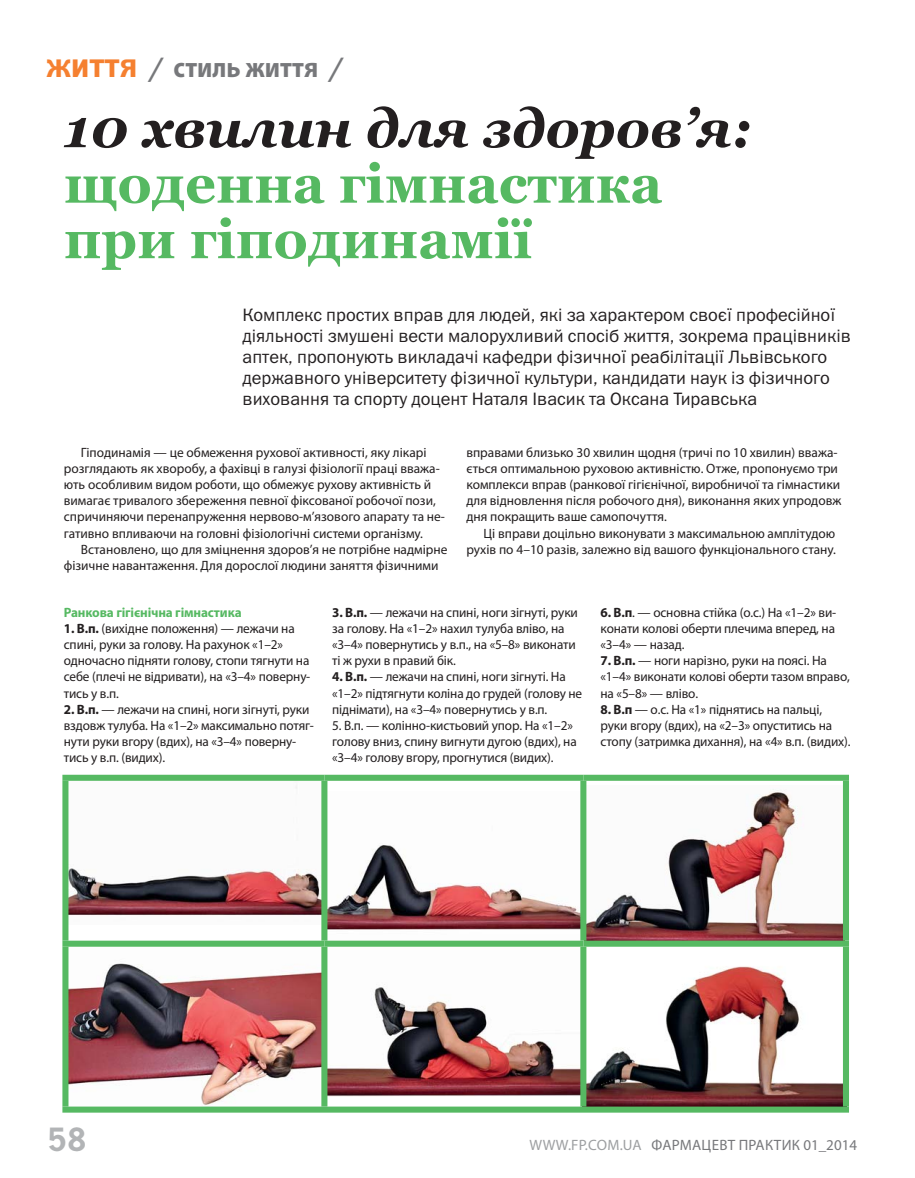
<style>
.page{position:relative;width:915px;height:1178px;background:#fff}
.page>*{position:absolute;margin:0;border:0;box-sizing:border-box;transform-origin:0 0}
.t1{font:700 54px/55.5px "Georgia";color:#56b962}
.t2{font:italic 700 54px "Georgia";color:#231f20}
.t3{font:700 34.5px "News Paper C";color:#b2b4b6}
.t4{font:700 28.5px "Myriad Pro";color:#77787b;scale:.9 1}
.t5{font:18px/21px "Franklin Gothic Book ITC";color:#231f20}
.t6{font:15px "Myriad Pro";letter-spacing:.02em;color:#77787b}
.t7{font:13.5px/16.2px "Myriad Pro";letter-spacing:-.005em;color:#231f20}
.t8{font:700 13.5px "Myriad Pro";letter-spacing:-.01em;color:#56b962}
.s1{font-family:"News Paper C";font-size:36px;color:#f58030}
.s2{font-family:"News Paper C"}
.s3{font-weight:700}
.s4{color:#9d9fa1}
</style>
<div class="page">
<img style="left:586px;top:947px;width:256px;height:159px">
<img style="left:327px;top:939px;width:253px;height:157px">
<img style="left:68px;top:781px;width:253px;height:143px">
<img style="left:327px;top:791px;width:253px;height:148px">
<img style="left:68px;top:947px;width:253px;height:159px">
<img style="left:586px;top:785px;width:256px;height:156px">
<div style="left:62px;top:775px;width:262px;height:6px;background:#56b962"></div>
<div style="left:62px;top:781px;width:6px;height:160px;background:#56b962"></div>
<div style="left:324px;top:775px;width:259px;height:6px;background:#56b962"></div>
<div style="left:321px;top:781px;width:6px;height:160px;background:#56b962"></div>
<div style="left:583px;top:775px;width:265px;height:6px;background:#56b962"></div>
<div style="left:580px;top:781px;width:6px;height:160px;background:#56b962"></div>
<div style="left:842px;top:781px;width:6px;height:160px;background:#56b962"></div>
<div style="left:62px;top:941px;width:262px;height:6px;background:#56b962"></div>
<div style="left:62px;top:947px;width:6px;height:159px;background:#56b962"></div>
<div style="left:324px;top:941px;width:259px;height:6px;background:#56b962"></div>
<div style="left:321px;top:947px;width:6px;height:159px;background:#56b962"></div>
<div style="left:583px;top:941px;width:265px;height:6px;background:#56b962"></div>
<div style="left:580px;top:947px;width:6px;height:159px;background:#56b962"></div>
<div style="left:842px;top:947px;width:6px;height:159px;background:#56b962"></div>
<div style="left:62px;top:1106px;width:786px;height:6px;background:#56b962"></div>
<h3 class="t4" style="left:47px;top:56px;width:328px"><span class="s1">життя</span> <span class="s2">/</span> стиль життя <span class="s2">/</span></h3>
<h1 class="t2" style="left:64px;top:98px;width:688px">10 хвилин для здоров’я:</h1>
<h1 class="t1" style="left:64px;top:156px;width:600px">щоденна гімнастика при гіподинамії</h1>
<p class="t5" style="left:242px;top:307px;width:609px">Комплекс простих вправ для людей, які за характером своєї професійної діяльності змушені вести малорухливий спосіб життя, зокрема працівників аптек, пропонують викладачі кафедри фізичної реабілітації Львівського державного університету фізичної культури, кандидати наук із фізичного виховання та спорту доцент Наталя Івасик та Оксана Тиравська</p>
<p class="t7" style="left:64px;top:445px;width:382px;text-indent:17px">Гіподинамія — це обмеження рухової активності, яку лікарі розглядають як хворобу, а фахівці в галузі фізіології праці вважа&shy;ють особливим видом роботи, що обмежує рухову активність й вимагає тривалого збереження певної фіксованої робочої пози, спричиняючи перенапруження нервово-м’язового апарату та не&shy;гативно впливаючи на головні фізіологічні системи організму.</p>
<p class="t7" style="left:64px;top:543px;width:385px;text-indent:17px">Встановлено, що для зміцнення здоров’я не потрібне надмірне фізичне навантаження. Для дорослої людини заняття фізичними</p>
<p class="t7" style="left:466px;top:445px;width:376px">вправами близько 30 хвилин щодня (тричі по 10 хвилин) вважа&shy;ється оптимальною руховою активністю. Отже, пропонуємо три комплекси вправ (ранкової гігієнічної, виробничої та гімнастики для відновлення після робочого дня), виконання яких упродовж дня покращить ваше самопочуття.</p>
<p class="t7" style="left:466px;top:526px;width:371px;text-align:right">Ці вправи доцільно виконувати з максимальною амплітудою рухів по 4–10 разів, залежно від вашого функціонального стану.</p>
<p class="t8" style="left:64px;top:607px;width:179px">Ранкова гігієнічна гімнастика</p>
<p class="t7" style="left:64px;top:621px;width:248px"><span class="s3">1. В.п.</span> (вихідне положення) — лежачи на спині, руки за голову. На рахунок «1–2» одночасно підняти голову, стопи тягнути на себе (плечі не відривати), на «3–4» поверну&shy;тись у в.п.</p>
<p class="t7" style="left:64px;top:702px;width:251px"><span class="s3">2. В.п.</span> — лежачи на спині, ноги зігнуті, руки вздовж тулуба. На «1–2» максимально потяг&shy;нути руки вгору (вдих), на «3–4» поверну&shy;тись у в.п. (видих).</p>
<p class="t7" style="left:332px;top:605px;width:247px"><span class="s3">3. В.п.</span> — лежачи на спині, ноги зігнуті, руки за голову. На «1–2» нахил тулуба вліво, на «3–4» повернутись у в.п., на «5–8» виконати ті ж рухи в правий бік.</p>
<p class="t7" style="left:332px;top:670px;width:251px"><span class="s3">4. В.п.</span> — лежачи на спині, ноги зігнуті. На «1–2» підтягнути коліна до грудей (голову не піднімати), на «3–4» повернутись у в.п.</p>
<p class="t7" style="left:332px;top:719px;width:246px">5. В.п. — колінно-кистьовий упор. На «1–2» голову вниз, спину вигнути дугою (вдих), на «3–4» голову вгору, прогнутися (видих).</p>
<p class="t7" style="left:600px;top:605px;width:237px;text-align:justify"><span class="s3">6. В.п</span>. — основна стійка (о.с.) На «1–2» ви&shy;конати колові оберти плечима вперед, на «3–4» — назад.</p>
<p class="t7" style="left:600px;top:654px;width:251px"><span class="s3">7. В.п.</span> — ноги нарізно, руки на поясі. На «1–4» виконати колові оберти тазом вправо, на «5–8» — вліво.</p>
<p class="t7" style="left:600px;top:702px;width:251px"><span class="s3">8. В.п</span> — о.с. На «1» піднятись на пальці, руки вгору (вдих), на «2–3» опуститись на стопу (затримка дихання), на «4» в.п. (видих).</p>
<h2 class="t3" style="left:47px;top:1129px;width:42px">58</h2>
<p class="t6" style="left:529px;top:1139px;width:329px"><span class="s4">WWW.FP.COM.UA</span> ФАРМАЦЕВТ ПРАКТИК 01_2014</p>
</div>
